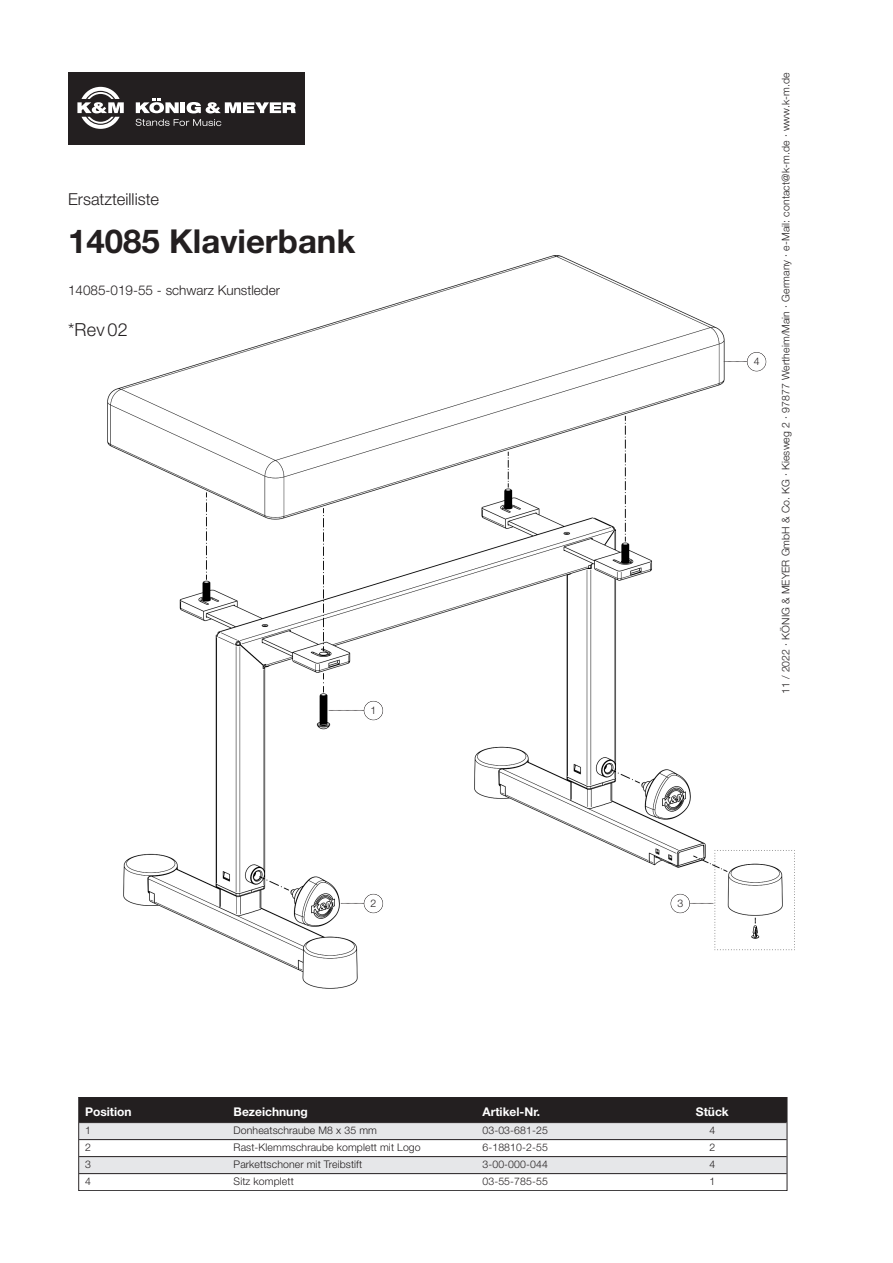
<style>
.page{position:relative;width:893px;height:1263px;background:#fff}
.page>*{position:absolute;margin:0;border:0;box-sizing:border-box;transform-origin:0 0}
.t1{font:700 33px "Helvetica Neue";color:#231f20}
.t2{font:300 18px "Helvetica Neue";color:#231f20}
.t3{font:300 16.5px "Helvetica Neue";color:#231f20}
.t4{font:300 13.5px "Helvetica Neue";color:#231f20}
.t5{font:700 12px "Helvetica Neue";color:#fff}
.t6{font:300 10.5px "Helvetica Neue";letter-spacing:.01em;color:#231f20}
</style>
<div class="page">
<img style="left:107px;top:256px;width:686px;height:733px">
<div style="left:79px;top:1097px;width:148px;height:26px;background:#231f20"></div>
<div style="left:227px;top:1097px;width:249px;height:26px;background:#231f20"></div>
<div style="left:476px;top:1097px;width:162px;height:26px;background:#231f20"></div>
<div style="left:638px;top:1097px;width:149px;height:26px;background:#231f20"></div>
<div style="left:79px;top:1123px;width:148px;height:17px;background:#e6e7e9"></div>
<div style="left:227px;top:1123px;width:249px;height:17px;background:#e6e7e9"></div>
<div style="left:476px;top:1123px;width:162px;height:17px;background:#e6e7e9"></div>
<div style="left:638px;top:1123px;width:149px;height:17px;background:#e6e7e9"></div>
<div style="left:79px;top:1157px;width:148px;height:17px;background:#e6e7e9"></div>
<div style="left:227px;top:1157px;width:249px;height:17px;background:#e6e7e9"></div>
<div style="left:476px;top:1157px;width:162px;height:17px;background:#e6e7e9"></div>
<div style="left:638px;top:1157px;width:149px;height:17px;background:#e6e7e9"></div>
<div style="left:79px;top:1097px;width:708px;height:94px;border:1px solid #282526"></div>
<hr style="left:79px;top:1122px;width:707px;height:1px;background:#231f20">
<hr style="left:79px;top:1139px;width:707px;height:1px;background:#231f20">
<hr style="left:79px;top:1156px;width:707px;height:1px;background:#231f20">
<hr style="left:79px;top:1173px;width:707px;height:1px;background:#231f20">
<div style="left:68px;top:72px;width:236px;height:73px;background:#231f20"></div>
<svg style="left:136px;top:119px;width:85px;height:7px"></svg>
<hr style="left:181px;top:102px;width:4px;height:11px;background:#fff">
<svg style="left:186px;top:102px;width:110px;height:11px"></svg>
<svg style="left:136px;top:99px;width:43px;height:14px"></svg>
<svg style="left:77px;top:87px;width:47px;height:42px"></svg>
<svg style="left:690px;top:903px;width:24px;height:1px"></svg>
<div style="left:670px;top:894px;width:19px;height:19px;background:#fff;border-radius:50%"></div>
<div style="left:670px;top:894px;width:20px;height:19px;border:1px solid #231f20;border-radius:50%"></div>
<svg style="left:723px;top:361px;width:24px;height:1px"></svg>
<div style="left:747px;top:352px;width:19px;height:19px;background:#fff;border-radius:50%"></div>
<div style="left:747px;top:352px;width:19px;height:19px;border:1px solid #231f20;border-radius:50%"></div>
<svg style="left:340px;top:903px;width:24px;height:1px"></svg>
<div style="left:364px;top:894px;width:19px;height:19px;background:#fff;border-radius:50%"></div>
<div style="left:364px;top:894px;width:19px;height:19px;border:1px solid #231f20;border-radius:50%"></div>
<svg style="left:328px;top:710px;width:36px;height:1px"></svg>
<div style="left:364px;top:701px;width:19px;height:19px;background:#fff;border-radius:50%"></div>
<div style="left:364px;top:701px;width:19px;height:19px;border:1px solid #231f20;border-radius:50%"></div>
<h3 class="t3" style="left:68px;top:193px;width:93px">Ersatzteilliste</h3>
<h1 class="t1" style="left:68px;top:223px;width:289px">14085 Klavierbank</h1>
<p class="t4" style="left:68px;top:285px;width:213px">14085-019-55 - schwarz Kunstleder</p>
<h2 class="t2" style="left:68px;top:323px;width:61px">*Rev 02</h2>
<p class="t6" style="left:370px;top:707px;width:7px">1</p>
<p class="t6" style="left:370px;top:900px;width:7px">2</p>
<p class="t6" style="left:753px;top:358px;width:7px">4</p>
<p class="t6" style="left:782px;top:694px;width:623px;rotate:-90deg">11 / 2022 · KÖNIG &amp; MEYER GmbH &amp; Co. KG · Kiesweg 2 · 97877 Wertheim/Main · Germany · e-Mail: contact@k-m.de · www.k-m.de</p>
<p class="t6" style="left:677px;top:900px;width:7px">3</p>
<p class="t5" style="left:85px;top:1105px;width:48px">Position</p>
<p class="t5" style="left:233px;top:1105px;width:76px">Bezeichnung</p>
<p class="t5" style="left:482px;top:1105px;width:59px">Artikel-Nr.</p>
<p class="t5" style="left:696px;top:1105px;width:34px">Stück</p>
<p class="t6" style="left:85px;top:1126px;width:7px">1</p>
<p class="t6" style="left:233px;top:1126px;width:145px">Donheatschraube M8 x 35 mm</p>
<p class="t6" style="left:482px;top:1126px;width:67px">03-03-681-25</p>
<p class="t6" style="left:709px;top:1126px;width:7px">4</p>
<p class="t6" style="left:85px;top:1143px;width:7px">2</p>
<p class="t6" style="left:233px;top:1143px;width:189px">Rast-Klemmschraube komplett mit Logo</p>
<p class="t6" style="left:482px;top:1143px;width:67px">6-18810-2-55</p>
<p class="t6" style="left:709px;top:1143px;width:7px">2</p>
<p class="t6" style="left:85px;top:1160px;width:7px">3</p>
<p class="t6" style="left:233px;top:1160px;width:130px">Parkettschoner mit Treibstift</p>
<p class="t6" style="left:482px;top:1160px;width:67px">3-00-000-044</p>
<p class="t6" style="left:709px;top:1160px;width:7px">4</p>
<p class="t6" style="left:85px;top:1177px;width:7px">4</p>
<p class="t6" style="left:233px;top:1177px;width:62px">Sitz komplett</p>
<p class="t6" style="left:482px;top:1177px;width:67px">03-55-785-55</p>
<p class="t6" style="left:709px;top:1177px;width:7px">1</p>
</div>
